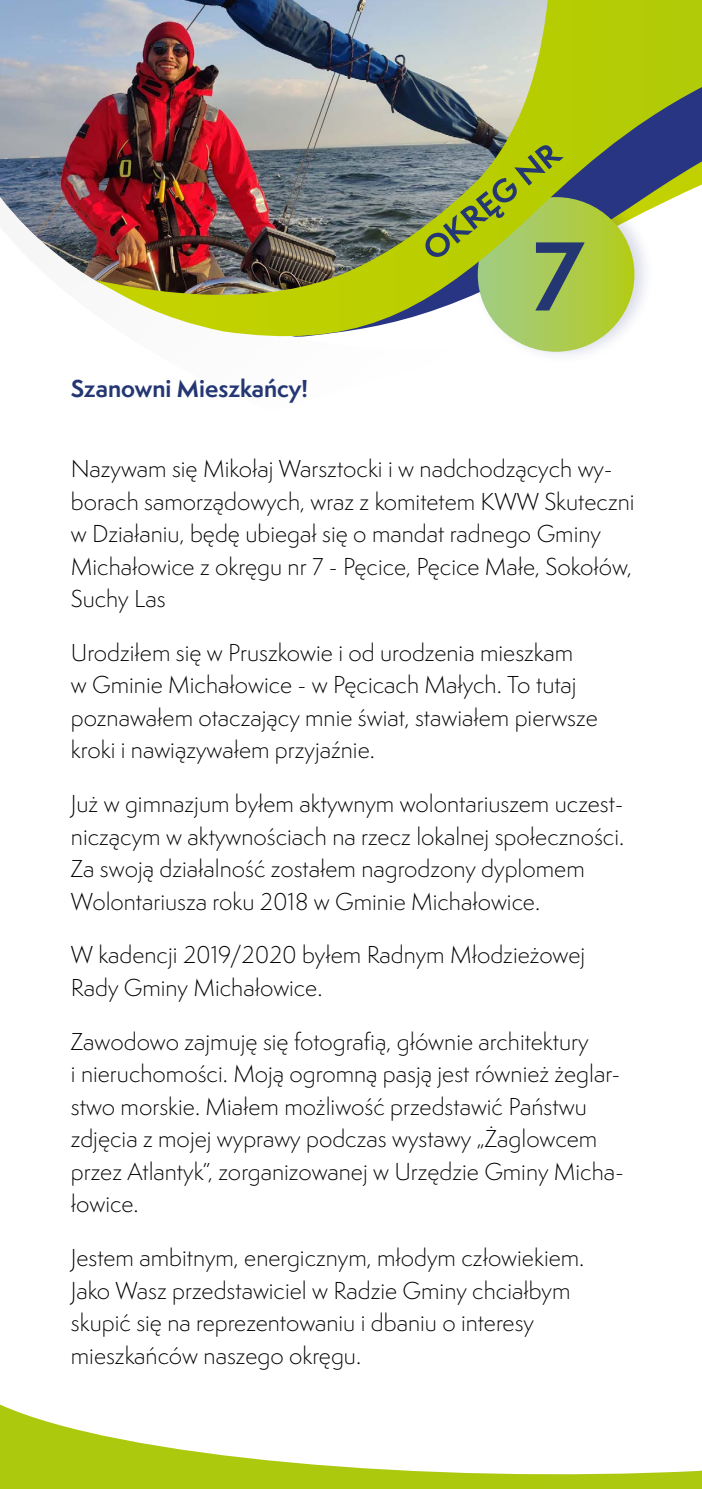
<style>
.page{position:relative;width:702px;height:1489px;background:#fff}
.page>*{position:absolute;margin:0;border:0;box-sizing:border-box;transform-origin:0 0}
.t1{font:700 90px "Semplicita Pro";color:#243773}
.t2{font:300 22.5px/32.5px "Semplicita Pro";color:#000}
.t3{font:700 22.5px "Semplicita Pro";color:#243773}
</style>
<div class="page">
<img style="left:0;top:0;width:95px;height:281px">
<img style="left:95px;top:0;width:607px;height:337px">
<svg style="left:424px;top:143px;width:210px;height:209px;background:#9fb55e"></svg>
<svg style="left:0;top:1404px;width:702px;height:84px"></svg>
<p class="t3" style="left:71px;top:372px;width:239px">Szanowni Mieszkańcy!</p>
<h1 class="t1" style="left:531px;top:208px;width:55px">7</h1>
<p class="t2" style="left:71px;top:452px;width:565px">Nazywam się Mikołaj Warsztocki i w nadchodzących wy&shy;borach samorządowych, wraz z komitetem KWW Skuteczni w Działaniu, będę ubiegał się o mandat radnego Gminy Michałowice z okręgu nr 7 - Pęcice, Pęcice Małe, Sokołów, Suchy Las</p>
<p class="t2" style="left:71px;top:636px;width:528px">Urodziłem się w Pruszkowie i od urodzenia mieszkam<br>w Gminie Michałowice - w Pęcicach Małych. To tutaj poznawałem otaczający mnie świat, stawiałem pierwsze kroki i nawiązywałem przyjaźnie.</p>
<p class="t2" style="left:71px;top:787px;width:554px">Już w gimnazjum byłem aktywnym wolontariuszem uczest&shy;niczącym w aktywnościach na rzecz lokalnej społeczności.<br>Za swoją działalność zostałem nagrodzony dyplomem Wolontariusza roku 2018 w Gminie Michałowice.</p>
<p class="t2" style="left:71px;top:938px;width:516px">W kadencji 2019/2020 byłem Radnym Młodzieżowej<br>Rady Gminy Michałowice.</p>
<p class="t2" style="left:71px;top:1025px;width:554px">Zawodowo zajmuję się fotografią, głównie architektury<br>i nieruchomości. Moją ogromną pasją jest również żeglar&shy;stwo morskie. Miałem możliwość przedstawić Państwu zdjęcia z mojej wyprawy podczas wystawy „Żaglowcem przez Atlantyk”, zorganizowanej w Urzędzie Gminy Micha&shy;łowice.</p>
<p class="t2" style="left:71px;top:1241px;width:515px">Jestem ambitnym, energicznym, młodym człowiekiem.<br>Jako Wasz przedstawiciel w Radzie Gminy chciałbym skupić się na reprezentowaniu i dbaniu o interesy mieszkańców naszego okręgu.</p>
</div>
